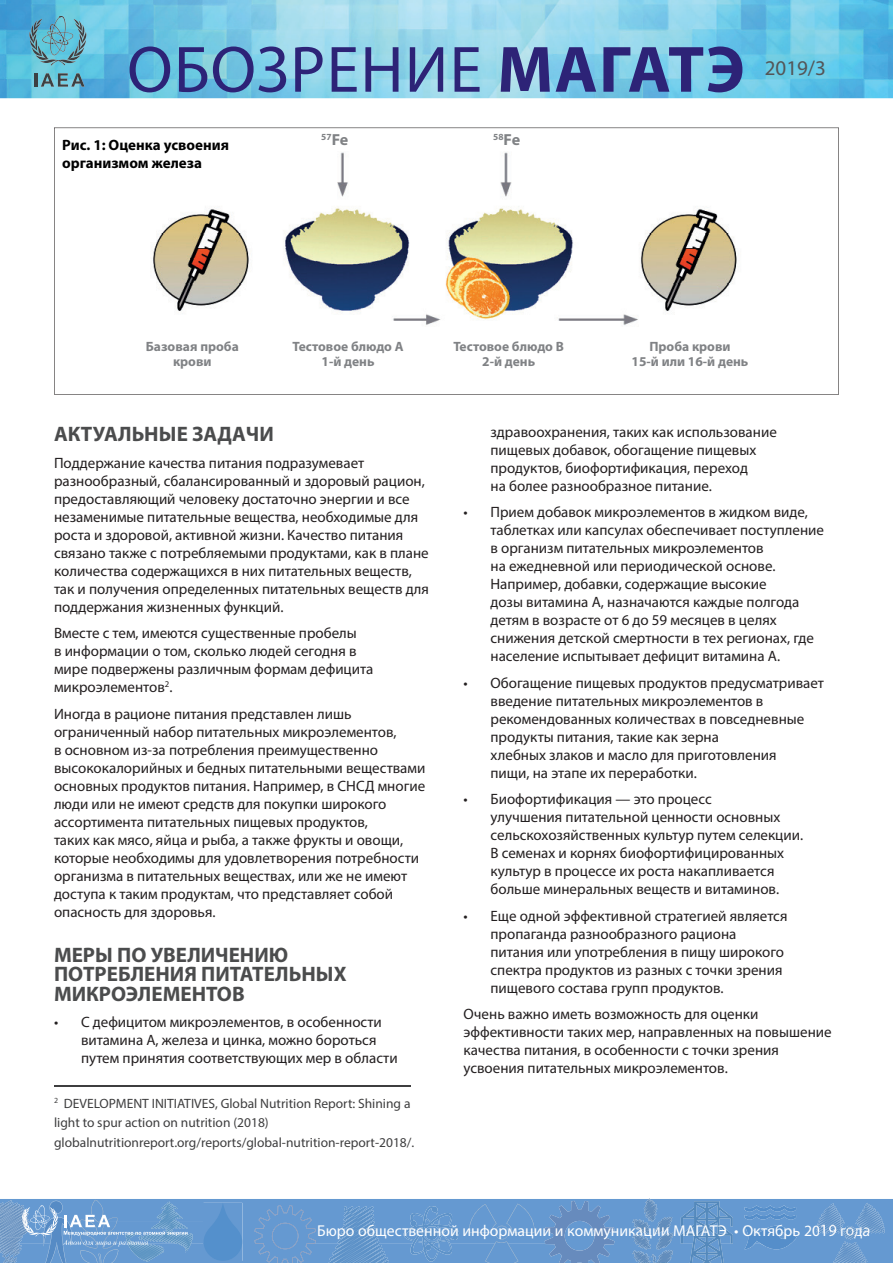
<style>
.page{position:relative;width:893px;height:1263px;background:#fff}
.page>*{position:absolute;margin:0;border:0;box-sizing:border-box;transform-origin:0 0}
.t1{font:66px "Myriad Pro";letter-spacing:.02em;color:#2d2377}
.t2{font:700 21px/19.5px "Myriad Pro";color:#4b4c4d}
.t3{font:21px "Myriad Pro";color:#545557}
.t4{font:15.75px "Myriad Pro";color:#fff}
.t5{font:15px/18px "Myriad Pro";color:#231f20}
.t6{font:700 15px/18px "Myriad Pro";color:#000001}
.t7{font:13.5px/19.5px "Myriad Pro";color:#3e3e3f}
.t8{font:700 13.5px/15px "Myriad Pro";color:#808285;text-align:center}
.t9{font:700 9.3px "Myriad Pro";color:#808285}
.s1{font-weight:700}
.s2{font-size:16.05px}
</style>
<div class="page">
<svg style="left:54px;top:128px;width:785px;height:267px"></svg>
<hr style="left:54px;top:1085px;width:356px;height:1px;background:#3e3e3f">
<img style="left:0;top:0;width:893px;height:98px">
<div style="left:0;top:1199px;width:893px;height:64px;background:#6599d1"></div>
<svg style="left:796px;top:1200px;width:87px;height:63px;background:#689ad1"></svg>
<svg style="left:833px;top:1241px;width:34px;height:22px"></svg>
<svg style="left:29px;top:19px;width:20px;height:41px"></svg>
<svg style="left:67px;top:19px;width:19px;height:41px"></svg>
<img style="left:40px;top:59px;width:36px;height:7px">
<img style="left:42px;top:16px;width:31px;height:39px">
<svg style="left:35px;top:73px;width:2px;height:14px"></svg>
<img style="left:41px;top:73px;width:13px;height:14px">
<img style="left:58px;top:73px;width:10px;height:14px">
<img style="left:71px;top:73px;width:14px;height:14px">
<img style="left:644px;top:1198px;width:11px;height:2px">
<img style="left:855px;top:1203px;width:19px;height:30px">
<img style="left:816px;top:1203px;width:21px;height:30px">
<svg style="left:0;top:1200px;width:796px;height:63px;background:#6a9bcf"></svg>
<h1 class="t1" style="left:127px;top:29px;width:619px">ОБОЗРЕНИЕ <span class="s1">МАГАТЭ</span></h1>
<p class="t6" style="left:62px;top:136px;width:168px">Рис. 1: Оценка усвоения организмом железа</p>
<p class="t9" style="left:321px;top:131px;width:28px">57<span class="s2">Fe</span></p>
<p class="t9" style="left:493px;top:131px;width:28px">58<span class="s2">Fe</span></p>
<h2 class="t3" style="left:765px;top:55px;width:63px">2019/3</h2>
<p class="t8" style="left:146px;top:339px;width:95px">Базовая проба крови</p>
<p class="t8" style="left:632px;top:339px;width:118px">Проба крови<br>15-й или 16-й день</p>
<p class="t8" style="left:293px;top:339px;width:113px">Тестовое блюдо А<br>1-й день</p>
<p class="t8" style="left:453px;top:339px;width:112px">Тестовое блюдо B<br>2-й день</p>
<h2 class="t2" style="left:54px;top:423px;width:221px">АКТУАЛЬНЫЕ ЗАДАЧИ</h2>
<p class="t5" style="left:54px;top:453px;width:376px">Поддержание качества питания подразумевает разнообразный, сбалансированный и здоровый рацион, предоставляющий человеку достаточно энергии и все незаменимые питательные вещества, необходимые для роста и здоровой, активной жизни. Качество питания связано также с потребляемыми продуктами, как в плане количества содержащихся в них питательных веществ, так и получения определенных питательных веществ для поддержания жизненных функций.</p>
<p class="t5" style="left:54px;top:624px;width:321px">Вместе с тем, имеются существенные пробелы<br>в информации о том, сколько людей сегодня в мире подвержены различным формам дефицита микроэлементов<sup>2</sup>.</p>
<p class="t5" style="left:54px;top:704px;width:373px">Иногда в рационе питания представлен лишь ограниченный набор питательных микроэлементов,<br>в основном из-за потребления преимущественно высококалорийных и бедных питательными веществами основных продуктов питания. Например, в СНСД многие люди или не имеют средств для покупки широкого ассортимента питательных пищевых продуктов,<br>таких как мясо, яйца и рыба, а также фрукты и овощи, которые необходимы для удовлетворения потребности организма в питательных веществах, или же не имеют доступа к таким продуктам, что представляет собой опасность для здоровья.</p>
<h2 class="t2" style="left:54px;top:944px;width:294px">МЕРЫ ПО УВЕЛИЧЕНИЮ<br>ПОТРЕБЛЕНИЯ ПИТАТЕЛЬНЫХ<br>МИКРОЭЛЕМЕНТОВ</h2>
<p class="t5" style="left:81px;top:1013px;width:318px;text-indent:-27px">• С дефицитом микроэлементов, в особенности витамина А, железа и цинка, можно бороться путем принятия соответствующих мер в области</p>
<p class="t7" style="left:54px;top:1093px;width:362px"><sup>2</sup> DEVELOPMENT INITIATIVES, Global Nutrition Report: Shining a light to spur action on nutrition (2018) globalnutritionreport.org/reports/global-nutrition-report-2018/.</p>
<p class="t5" style="left:490px;top:422px;width:288px">здравоохранения, таких как использование пищевых добавок, обогащение пищевых продуктов, биофортификация, переход<br>на более разнообразное питание.</p>
<p class="t5" style="left:490px;top:503px;width:335px;text-indent:-27px">• Прием добавок микроэлементов в жидком виде, таблетках или капсулах обеспечивает поступление в организм питательных микроэлементов<br>на ежедневной или периодической основе.<br>Например, добавки, содержащие высокие<br>дозы витамина А, назначаются каждые полгода детям в возрасте от 6 до 59 месяцев в целях снижения детской смертности в тех регионах, где население испытывает дефицит витамина А.</p>
<p class="t5" style="left:490px;top:673px;width:335px;text-indent:-27px">• Обогащение пищевых продуктов предусматривает введение питательных микроэлементов в рекомендованных количествах в повседневные продукты питания, такие как зерна<br>хлебных злаков и масло для приготовления<br>пищи, на этапе их переработки.</p>
<p class="t5" style="left:490px;top:790px;width:314px;text-indent:-27px">• Биофортификация — это процесс<br>улучшения питательной ценности основных сельскохозяйственных культур путем селекции.<br>В семенах и корнях биофортифицированных культур в процессе их роста накапливается больше минеральных веществ и витаминов.</p>
<p class="t5" style="left:490px;top:906px;width:298px;text-indent:-27px">• Еще одной эффективной стратегией является пропаганда разнообразного рациона питания или употребления в пищу широкого спектра продуктов из разных с точки зрения пищевого состава групп продуктов.</p>
<p class="t5" style="left:463px;top:1005px;width:370px">Очень важно иметь возможность для оценки эффективности таких мер, направленных на повышение качества питания, в особенности с точки зрения усвоения питательных микроэлементов.</p>
<p class="t4" style="left:317px;top:1221px;width:555px">Бюро общественной информации и коммуникации МАГАТЭ • Октябрь 2019 года</p>
</div>
